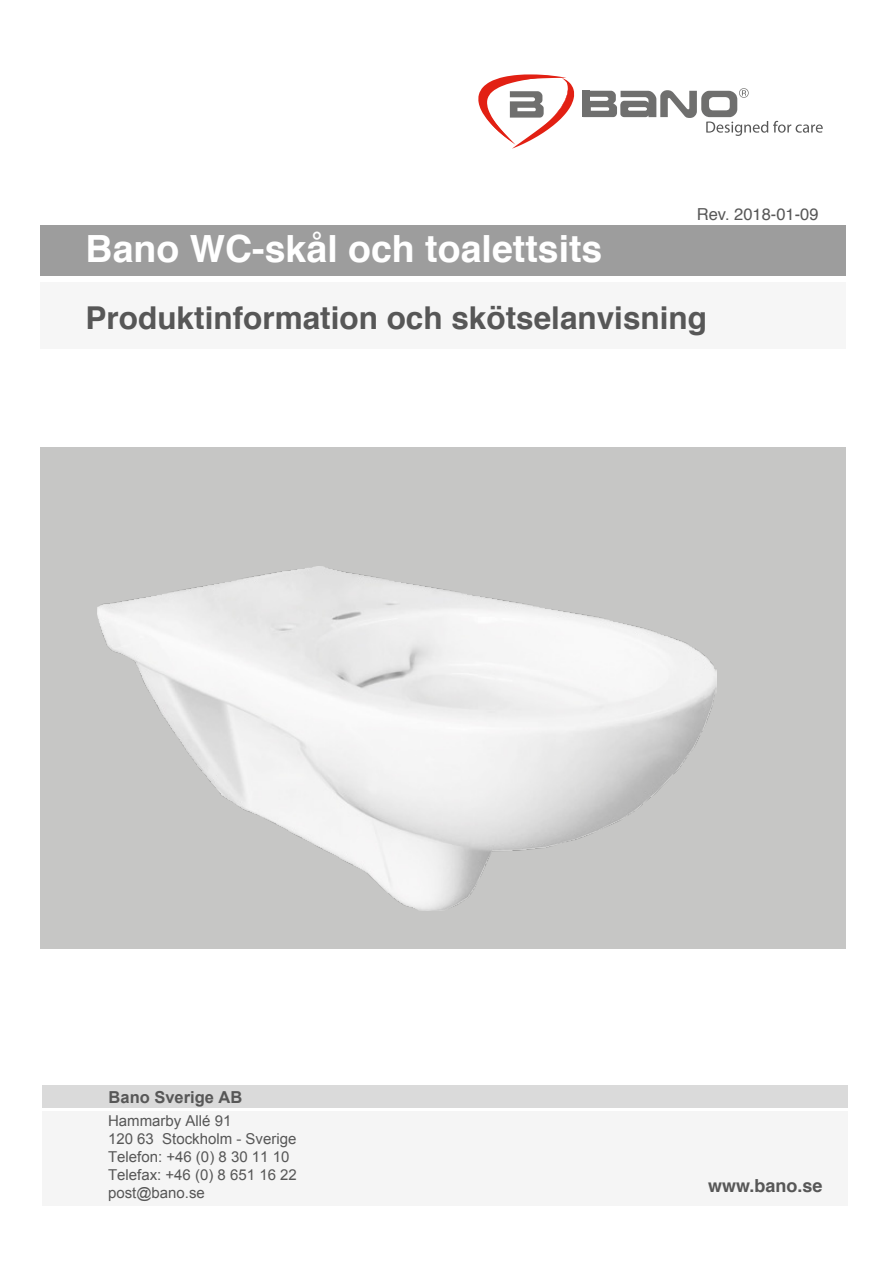
<style>
.page{position:relative;width:893px;height:1263px;background:#fff}
.page>*{position:absolute;margin:0;border:0;box-sizing:border-box;transform-origin:0 0}
.t1{font:700 37.5px "Helvetica";color:#fff}
.t2{font:700 31.5px "Helvetica";color:#575757}
.t3{font:700 18px "Helvetica";color:#575757}
.t4{font:16.5px "Helvetica";color:#575757}
.t5{font:700 16.5px "Arial";color:#575757}
.t6{font:15px/18px "Arial";color:#575757}
</style>
<div class="page">
<div style="left:40px;top:226px;width:806px;height:50px;background:#9d9d9d"></div>
<div style="left:40px;top:282px;width:806px;height:66px;background:#f6f6f6"></div>
<svg style="left:583px;top:88px;width:240px;height:48px"></svg>
<svg style="left:478px;top:74px;width:97px;height:75px"></svg>
<div style="left:42px;top:1085px;width:805px;height:23px;background:#dadada"></div>
<div style="left:42px;top:1111px;width:805px;height:94px;background:#f5f5f5"></div>
<div style="left:40px;top:447px;width:806px;height:502px;background:#c6c6c5"></div>
<img style="left:98px;top:566px;width:619px;height:344px">
<h1 class="t1" style="left:86px;top:219px;width:518px">Bano WC-skål och toalettsits</h1>
<p class="t4" style="left:697px;top:202px;width:123px">Rev. 2018-01-09</p>
<h2 class="t2" style="left:86px;top:293px;width:623px">Produktinformation och skötselanvisning</h2>
<p class="t5" style="left:109px;top:1086px;width:135px">Bano Sverige AB</p>
<p class="t6" style="left:108px;top:1112px;width:190px">Hammarby Allé 91<br>120 63 Stockholm - Sverige<br>Telefon: +46 (0) 8 30 11 10<br>Telefax: +46 (0) 8 651 16 22 post@bano.se</p>
<p class="t3" style="left:708px;top:1171px;width:116px">www.bano.se</p>
</div>
